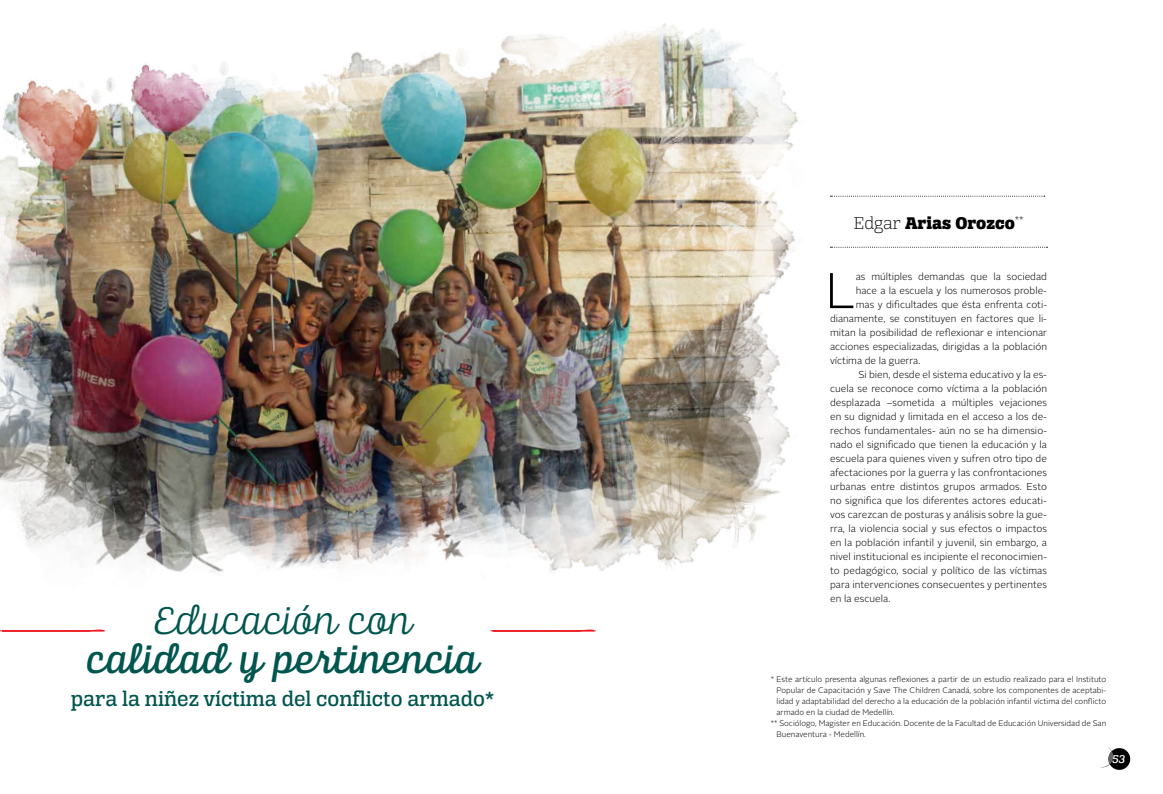
<style>
.page{position:relative;width:1163px;height:794px;background:#fff}
.page>*{position:absolute;margin:0;border:0;box-sizing:border-box;transform-origin:0 0}
.t1{font:300 50px "Alright Sans";color:#000}
.t2{font:41px "Alianza Script 500";color:#00564e}
.t3{font:41px "Alianza Script 300";color:#00564e}
.t4{font:22px "Alianza Slab 500";color:#00564e}
.t5{font:18px "Alianza Slab 900";color:#000}
.t6{font:12px "Alianza Script 500";color:#fff}
.t7{font:300 10px "Alright Sans";letter-spacing:.005em;color:#000}
.t8{font:300 8px "Alright Sans";color:#000}
.s1{font-family:"Alianza Slab 200"}
</style>
<div class="page">
<svg style="left:1099px;top:746px;width:31px;height:24px"></svg>
<svg style="left:834px;top:196px;width:210px;height:1px"></svg>
<svg style="left:834px;top:247px;width:213px;height:1px"></svg>
<img style="left:0;top:23px;width:833px;height:549px">
<svg style="left:0;top:629px;width:105px;height:3px"></svg>
<svg style="left:490px;top:629px;width:106px;height:3px"></svg>
<h2 class="t3" style="left:154px;top:598px;width:259px">Educación con</h2>
<h2 class="t2" style="left:87px;top:637px;width:393px">calidad y pertinencia</h2>
<h3 class="t4" style="left:71px;top:686px;width:424px">para la niñez víctima del conflicto armado*</h3>
<h3 class="t5" style="left:853px;top:212px;width:171px"><span class="s1">Edgar</span> Arias Orozco<sup>**</sup></h3>
<h1 class="t1" style="left:825px;top:257px;width:32px">L</h1>
<p class="t7" style="left:855px;top:270px;width:193px">as múltiples demandas que la sociedad</p>
<p class="t7" style="left:855px;top:284px;width:193px">hace a la escuela y los numerosos proble-</p>
<p class="t7" style="left:855px;top:298px;width:193px">mas y dificultades que ésta enfrenta coti-</p>
<p class="t7" style="left:829px;top:312px;width:218px">dianamente, se constituyen en factores que li-</p>
<p class="t7" style="left:829px;top:326px;width:218px">mitan la posibilidad de reflexionar e intencionar</p>
<p class="t7" style="left:829px;top:340px;width:218px">acciones especializadas, dirigidas a la población</p>
<p class="t7" style="left:829px;top:354px;width:92px">víctima de la guerra.</p>
<p class="t7" style="left:858px;top:368px;width:190px">Si bien, desde el sistema educativo y la es-</p>
<p class="t7" style="left:829px;top:382px;width:218px">cuela se reconoce como víctima a la población</p>
<p class="t7" style="left:829px;top:396px;width:218px">desplazada –sometida a múltiples vejaciones</p>
<p class="t7" style="left:829px;top:410px;width:218px">en su dignidad y limitada en el acceso a los de-</p>
<p class="t7" style="left:829px;top:424px;width:218px">rechos fundamentales- aún no se ha dimensio-</p>
<p class="t7" style="left:829px;top:438px;width:218px">nado el significado que tienen la educación y la</p>
<p class="t7" style="left:829px;top:452px;width:218px">escuela para quienes viven y sufren otro tipo de</p>
<p class="t7" style="left:829px;top:466px;width:218px">afectaciones por la guerra y las confrontaciones</p>
<p class="t7" style="left:829px;top:480px;width:218px">urbanas entre distintos grupos armados. Esto</p>
<p class="t7" style="left:829px;top:494px;width:218px">no significa que los diferentes actores educati-</p>
<p class="t7" style="left:829px;top:508px;width:218px">vos carezcan de posturas y análisis sobre la gue-</p>
<p class="t7" style="left:829px;top:522px;width:218px">rra, la violencia social y sus efectos o impactos</p>
<p class="t7" style="left:829px;top:536px;width:218px">en la población infantil y juvenil, sin embargo, a</p>
<p class="t7" style="left:829px;top:550px;width:218px">nivel institucional es incipiente el reconocimien-</p>
<p class="t7" style="left:829px;top:564px;width:218px">to pedagógico, social y político de las víctimas</p>
<p class="t7" style="left:829px;top:578px;width:218px">para intervenciones consecuentes y pertinentes</p>
<p class="t7" style="left:829px;top:592px;width:62px">en la escuela.</p>
<p class="t8" style="left:770px;top:674px;width:337px">* Este artículo presenta algunas reflexiones a partir de un estudio realizado para el Instituto</p>
<p class="t8" style="left:776px;top:685px;width:331px">Popular de Capacitación y Save The Children Canadá, sobre los componentes de aceptabi-</p>
<p class="t8" style="left:776px;top:696px;width:331px">lidad y adaptabilidad del derecho a la educación de la población infantil víctima del conflicto</p>
<p class="t8" style="left:776px;top:707px;width:119px">armado en la ciudad de Medellín.</p>
<p class="t8" style="left:770px;top:718px;width:337px">** Sociólogo, Magister en Educación. Docente de la Facultad de Educación Universidad de San</p>
<p class="t8" style="left:776px;top:729px;width:91px">Buenaventura - Medellín.</p>
<p class="t6" style="left:1112px;top:752px;width:14px">53</p>
</div>
